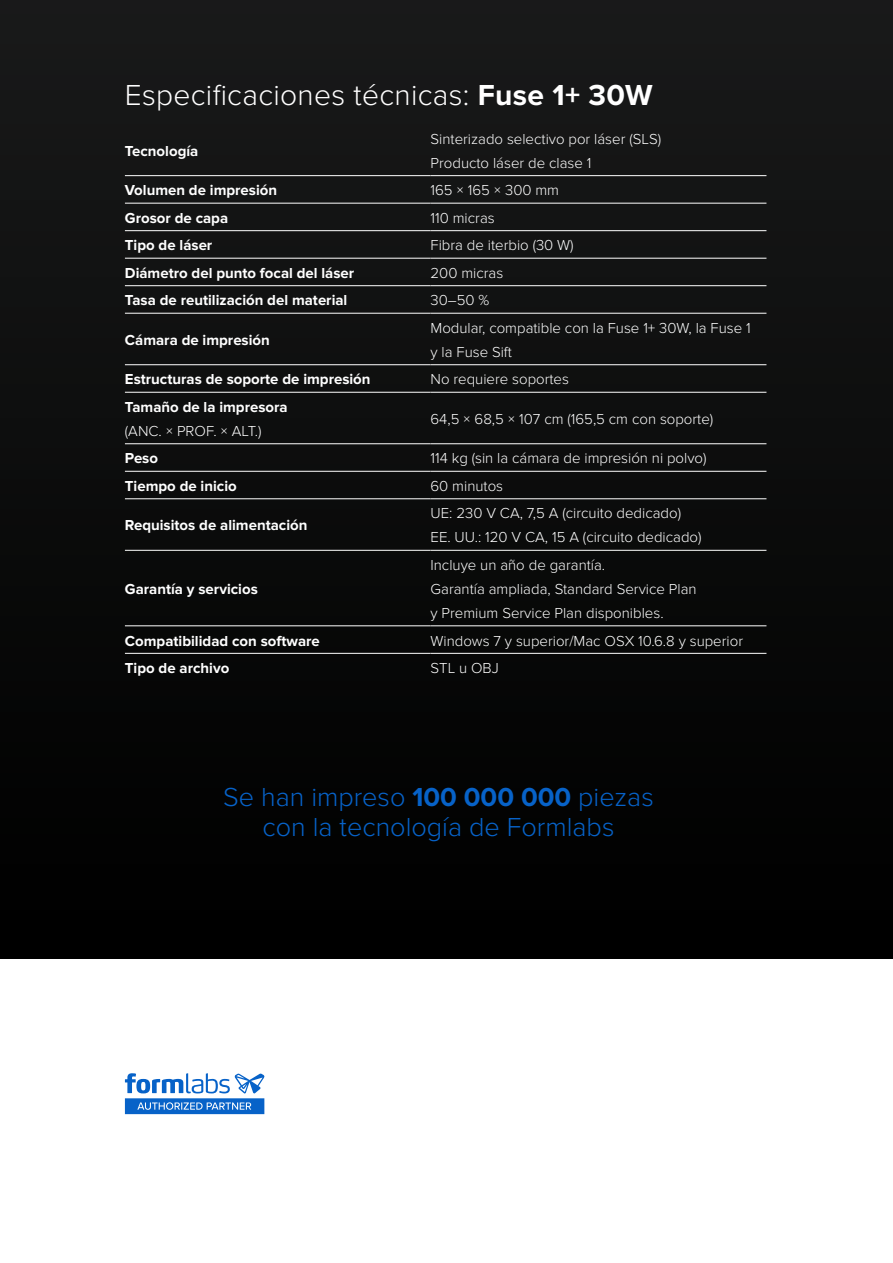
<style>
.page{position:relative;width:893px;height:1263px;background:#fff}
.page>*{position:absolute;margin:0;border:0;box-sizing:border-box;transform-origin:0 0}
.t1{font:300 30px "Proxima Nova";letter-spacing:.01em;color:#fff}
.t2{font:300 27px/30px "Proxima Nova";color:#0762c8;text-align:center}
.t3{font:300 15px/24px "Proxima Nova";color:#fff}
.t4{font:700 15px "Proxima Nova";color:#fff}
.s1{font-weight:700}
</style>
<div class="page">
<div style="left:0;top:0;width:893px;height:959px;background:linear-gradient(to right,#0d0d0d,#0d0d0d)"></div>
<hr style="left:125px;top:175px;width:306px;height:1px;background:#fff">
<hr style="left:431px;top:175px;width:335px;height:1px;background:#fff">
<hr style="left:125px;top:203px;width:306px;height:1px;background:#fff">
<hr style="left:431px;top:203px;width:335px;height:1px;background:#fff">
<hr style="left:125px;top:230px;width:306px;height:1px;background:#fff">
<hr style="left:431px;top:230px;width:335px;height:1px;background:#fff">
<hr style="left:125px;top:258px;width:306px;height:1px;background:#fff">
<hr style="left:431px;top:258px;width:335px;height:1px;background:#fff">
<hr style="left:125px;top:285px;width:306px;height:1px;background:#fff">
<hr style="left:431px;top:285px;width:335px;height:1px;background:#fff">
<hr style="left:125px;top:313px;width:306px;height:1px;background:#fff">
<hr style="left:431px;top:313px;width:335px;height:1px;background:#fff">
<hr style="left:125px;top:364px;width:306px;height:1px;background:#fff">
<hr style="left:431px;top:364px;width:335px;height:1px;background:#fff">
<hr style="left:125px;top:392px;width:306px;height:1px;background:#fff">
<hr style="left:431px;top:392px;width:335px;height:1px;background:#fff">
<hr style="left:125px;top:443px;width:306px;height:1px;background:#fff">
<hr style="left:431px;top:443px;width:335px;height:1px;background:#fff">
<hr style="left:125px;top:471px;width:306px;height:1px;background:#fff">
<hr style="left:431px;top:471px;width:335px;height:1px;background:#fff">
<hr style="left:125px;top:498px;width:306px;height:1px;background:#fff">
<hr style="left:431px;top:498px;width:335px;height:1px;background:#fff">
<hr style="left:125px;top:550px;width:306px;height:1px;background:#fff">
<hr style="left:431px;top:550px;width:335px;height:1px;background:#fff">
<hr style="left:125px;top:625px;width:306px;height:1px;background:#fff">
<hr style="left:431px;top:625px;width:335px;height:1px;background:#fff">
<hr style="left:125px;top:653px;width:306px;height:1px;background:#fff">
<hr style="left:431px;top:653px;width:335px;height:1px;background:#fff">
<svg style="left:125px;top:1073px;width:139px;height:41px"></svg>
<h1 class="t1" style="left:125px;top:77px;width:529px">Especificaciones técnicas: <span class="s1">Fuse 1+ 30W</span></h1>
<p class="t4" style="left:125px;top:142px;width:75px">Tecnología</p>
<p class="t3" style="left:431px;top:127px;width:232px">Sinterizado selectivo por láser (SLS)<br>Producto láser de clase 1</p>
<p class="t4" style="left:125px;top:182px;width:154px">Volumen de impresión</p>
<p class="t3" style="left:431px;top:178px;width:130px">165 × 165 × 300 mm</p>
<p class="t4" style="left:125px;top:209px;width:105px">Grosor de capa</p>
<p class="t3" style="left:431px;top:206px;width:66px">110 micras</p>
<p class="t4" style="left:125px;top:237px;width:89px">Tipo de láser</p>
<p class="t3" style="left:431px;top:234px;width:145px">Fibra de iterbio (30 W)</p>
<p class="t4" style="left:125px;top:264px;width:231px">Diámetro del punto focal del láser</p>
<p class="t3" style="left:431px;top:261px;width:74px">200 micras</p>
<p class="t4" style="left:125px;top:292px;width:224px">Tasa de reutilización del material</p>
<p class="t3" style="left:431px;top:289px;width:60px">30–50 %</p>
<p class="t4" style="left:125px;top:331px;width:146px">Cámara de impresión</p>
<p class="t3" style="left:431px;top:316px;width:322px">Modular, compatible con la Fuse 1+ 30W, la Fuse 1 y la Fuse Sift</p>
<p class="t4" style="left:125px;top:371px;width:247px">Estructuras de soporte de impresión</p>
<p class="t3" style="left:431px;top:368px;width:140px">No requiere soportes</p>
<p class="t4" style="left:125px;top:398px;width:164px">Tamaño de la impresora</p>
<p class="t3" style="left:125px;top:419px;width:138px">(ANC. × PROF. × ALT.)</p>
<p class="t3" style="left:431px;top:407px;width:284px">64,5 × 68,5 × 107 cm (165,5 cm con soporte)</p>
<p class="t4" style="left:125px;top:450px;width:35px">Peso</p>
<p class="t3" style="left:431px;top:447px;width:278px">114 kg (sin la cámara de impresión ni polvo)</p>
<p class="t4" style="left:125px;top:477px;width:113px">Tiempo de inicio</p>
<p class="t3" style="left:431px;top:474px;width:74px">60 minutos</p>
<p class="t4" style="left:125px;top:517px;width:184px">Requisitos de alimentación</p>
<p class="t3" style="left:431px;top:502px;width:273px">UE: 230 V CA, 7,5 A (circuito dedicado)<br>EE. UU.: 120 V CA, 15 A (circuito dedicado)</p>
<p class="t4" style="left:125px;top:580px;width:134px">Garantía y servicios</p>
<p class="t3" style="left:431px;top:553px;width:268px">Incluye un año de garantía.<br>Garantía ampliada, Standard Service Plan y Premium Service Plan disponibles.</p>
<p class="t4" style="left:125px;top:632px;width:196px">Compatibilidad con software</p>
<p class="t3" style="left:431px;top:629px;width:314px">Windows 7 y superior/Mac OSX 10.6.8 y superior</p>
<p class="t4" style="left:125px;top:659px;width:106px">Tipo de archivo</p>
<p class="t3" style="left:431px;top:656px;width:70px">STL u OBJ</p>
<h2 class="t2" style="left:223px;top:782px;width:432px">Se han impreso <span class="s1">100 000 000</span> piezas con la tecnología de Formlabs</h2>
</div>
